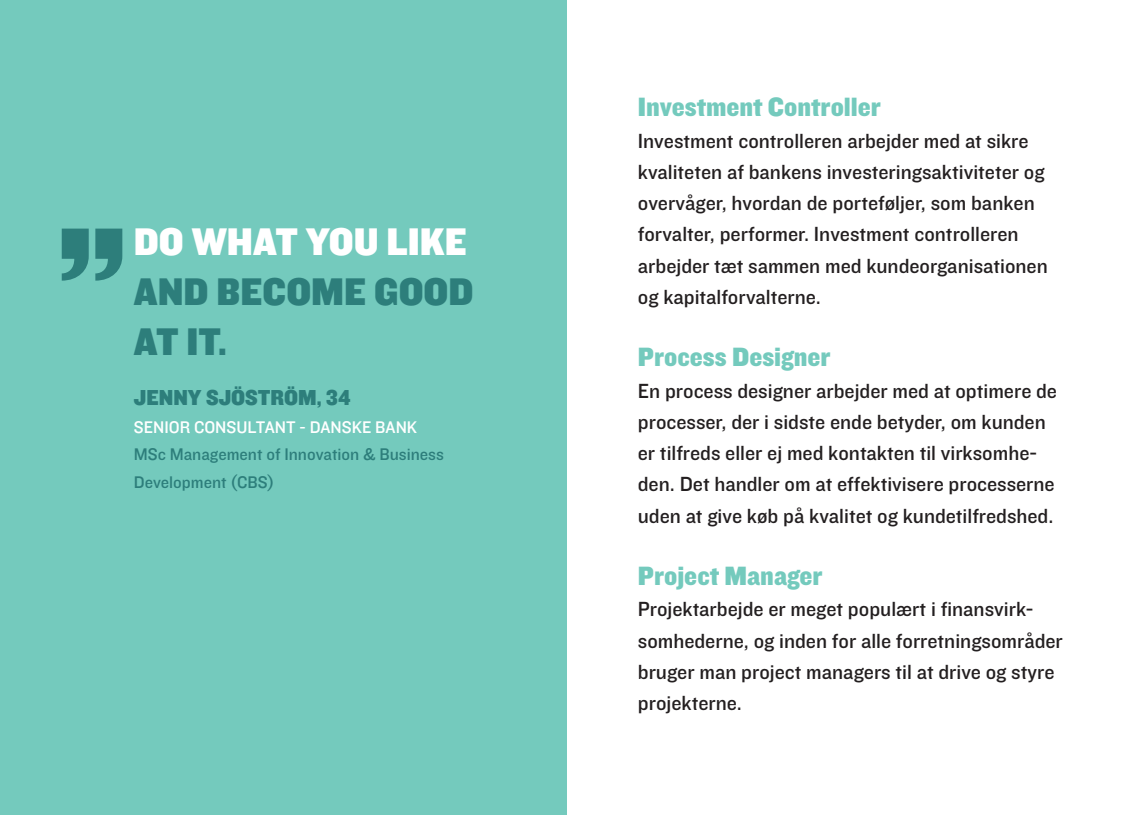
<style>
.page{position:relative;width:1134px;height:815px;background:#fff}
.page>*{position:absolute;margin:0;border:0;box-sizing:border-box;transform-origin:0 0}
.MR_2{font:40px/50px "Knockout 71 Full Middlewt";color:#2d7e7b}
.MR_bog{font:27.5px "Knockout 71 Full Middlewt";color:#74cabd}
.MR_2-2{font:22.5px "Knockout 71 Full Middlewt";color:#2d7e7b}
.Bread{font:21.25px/31.2px "Knockout 31 Junior Middlewt";color:#231f20}
.MR_2-3{font:17.5px/27.5px "Knockout 31 Junior Middlewt";color:#2d7e7b}
.MR_2-4{font:17.5px "Knockout 31 Junior Middlewt";color:#fff}
.s1{color:#fff}
</style>
<div class="page">
<div style="left:0;top:0;width:567px;height:815px;background:#74cabd"></div>
<svg style="left:62px;top:229px;width:60px;height:52px"></svg>
<p class="MR_2" style="left:134px;top:215px;width:341px"><span class="s1">DO WHAT YOU LIKE<br></span>AND BECOME GOOD<br>AT IT.</p>
<p class="MR_2-2" style="left:134px;top:383px;width:218px">JENNY SJÖSTRÖM, 34</p>
<p class="MR_2-4" style="left:134px;top:415px;width:285px">SENIOR CONSULTANT - DANSKE BANK</p>
<p class="MR_2-3" style="left:134px;top:440px;width:311px">MSc Management of Innovation &amp; Business<br>Development (CBS)</p>
<p class="MR_bog" style="left:638px;top:89px;width:245px">Investment Controller</p>
<p class="Bread" style="left:638px;top:124px;width:411px">Investment controlleren arbejder med at sikre kvaliteten af bankens investeringsaktiviteter og overvåger, hvordan de porteføljer, som banken forvalter, performer. Investment controlleren arbejder tæt sammen med kundeorganisationen og kapitalforvalterne.</p>
<p class="MR_bog" style="left:638px;top:339px;width:195px">Process Designer</p>
<p class="Bread" style="left:638px;top:374px;width:421px">En process designer arbejder med at optimere de processer, der i sidste ende betyder, om kunden er tilfreds eller ej med kontakten til virksomhe&shy;den. Det handler om at effektivisere processerne uden at give køb på kvalitet og kundetilfredshed.</p>
<p class="MR_bog" style="left:638px;top:558px;width:187px">Project Manager</p>
<p class="Bread" style="left:638px;top:593px;width:426px">Projektarbejde er meget populært i finansvirk&shy;somhederne, og inden for alle forretningsområder bruger man project managers til at drive og styre projekterne.</p>
</div>
